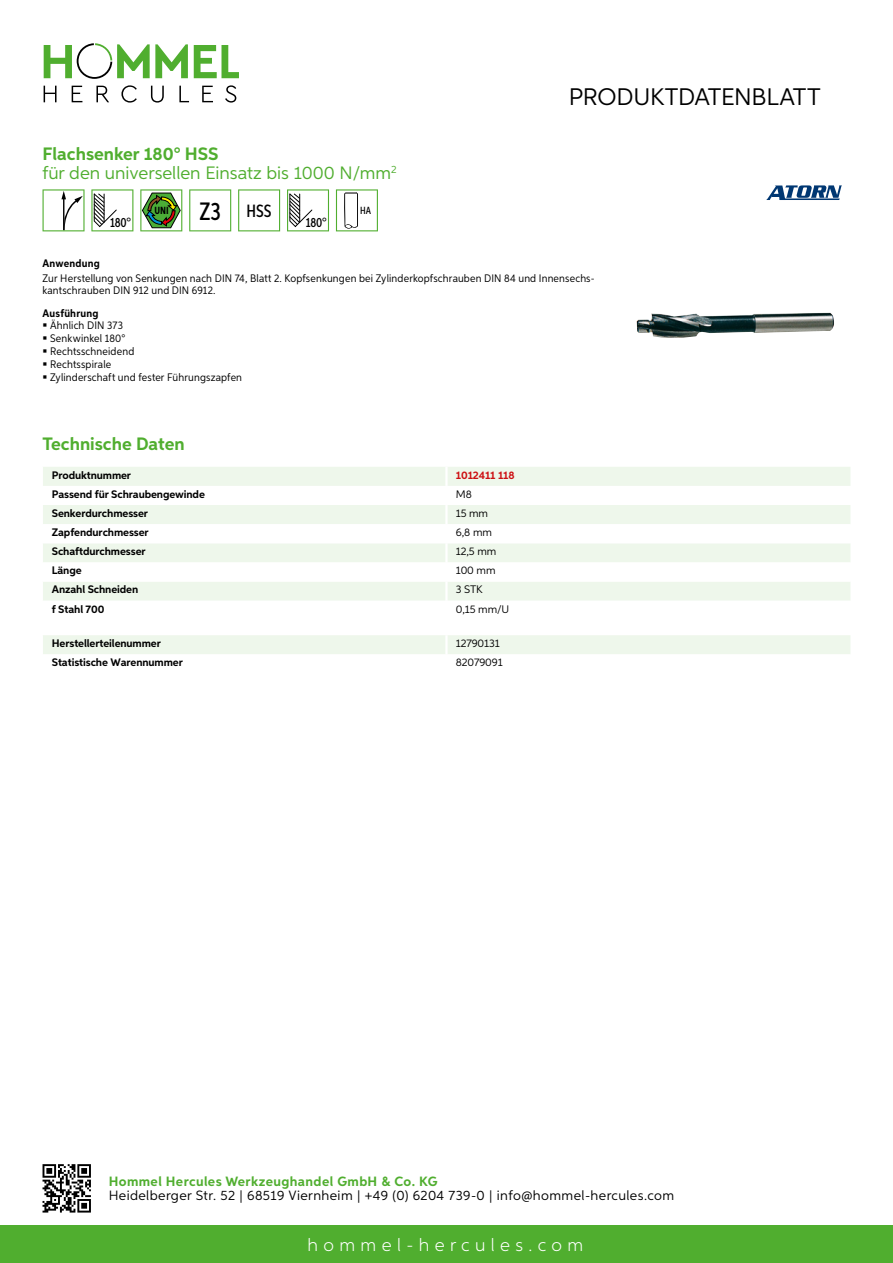
<style>
.page{position:relative;width:893px;height:1263px;background:#fff}
.page>*{position:absolute;margin:0;border:0;box-sizing:border-box;transform-origin:0 0}
.t1{font:24px "Aspira";letter-spacing:-.01em;color:#000}
.t2{font:18px/19.8px "Aspira";color:#50ae2f}
.t3{font:300 18px "Aspira";letter-spacing:.3em;color:#fff}
.t4{font:700 18px "Aspira";color:#50ae2f}
.t5{font:500 17.85px "Aspira XX Nar";color:#000}
.t6{font:13.5px "Aspira";letter-spacing:.03em;color:#000}
.t7{font:700 13.5px "Aspira";letter-spacing:.03em;color:#50ae2f}
.t8{font:500 13.35px "Aspira XX Nar";letter-spacing:-.015em;color:#000}
.t9{font:10.95px/12.8px "Aspira Nar";letter-spacing:.015em;color:#000}
.t10{font:700 10.95px "Aspira";letter-spacing:-.01em;color:#000}
.t11{font:10.95px "Aspira";letter-spacing:-.01em;color:#000}
.t12{font:700 10.95px "Aspira Nar";letter-spacing:.02em;color:#000}
.t13{font:700 10.95px "Aspira";letter-spacing:-.01em;color:#cd1013}
.t14{font:700 10.35px "Aspira XX Nar";color:#000}
.t15{font:500 10.35px "Aspira XX Nar";color:#000}
.s1{font-weight:700}
.s2{font-size:25.2px}
</style>
<div class="page">
<div style="left:0;top:1226px;width:893px;height:37px;background:#50ae2f"></div>
<svg style="left:43px;top:1164px;width:48px;height:48px"></svg>
<svg style="left:194px;top:45px;width:45px;height:33px"></svg>
<svg style="left:44px;top:43px;width:144px;height:36px"></svg>
<svg style="left:44px;top:86px;width:13px;height:16px"></svg>
<svg style="left:72px;top:86px;width:10px;height:16px"></svg>
<svg style="left:96px;top:86px;width:13px;height:16px"></svg>
<svg style="left:121px;top:85px;width:16px;height:18px"></svg>
<svg style="left:151px;top:86px;width:13px;height:17px"></svg>
<svg style="left:179px;top:86px;width:10px;height:16px"></svg>
<svg style="left:202px;top:86px;width:11px;height:16px"></svg>
<svg style="left:225px;top:85px;width:11px;height:18px"></svg>
<div style="left:43px;top:467px;width:807px;height:19px;background:#eef7eb"></div>
<svg style="left:43px;top:505px;width:807px;height:96px;fill:#eef7eb"></svg>
<hr style="left:445px;top:467px;width:3px;height:19px;background:#fff">
<hr style="left:445px;top:505px;width:3px;height:19px;background:#fff">
<hr style="left:445px;top:524px;width:3px;height:19px;background:#fff">
<hr style="left:445px;top:543px;width:3px;height:19px;background:#fff">
<hr style="left:445px;top:562px;width:3px;height:20px;background:#fff">
<hr style="left:445px;top:582px;width:3px;height:19px;background:#fff">
<div style="left:43px;top:635px;width:807px;height:19px;background:#eef7eb"></div>
<svg style="left:43px;top:189px;width:42px;height:42px"></svg>
<svg style="left:91px;top:189px;width:42px;height:42px"></svg>
<svg style="left:140px;top:189px;width:42px;height:42px"></svg>
<svg style="left:189px;top:189px;width:42px;height:42px"></svg>
<svg style="left:238px;top:189px;width:42px;height:42px"></svg>
<svg style="left:287px;top:189px;width:42px;height:42px"></svg>
<svg style="left:336px;top:189px;width:42px;height:42px"></svg>
<img style="left:637px;top:312px;width:197px;height:26px">
<svg style="left:766px;top:185px;width:76px;height:15px"></svg>
<h2 class="t2" style="left:43px;top:143px;width:356px"><span class="s1">Flachsenker 180° HSS<br></span>für den universellen Einsatz bis 1000 N/mm<sup>2</sup></h2>
<p class="t8" style="left:110px;top:215px;width:23px">180°</p>
<p class="t14" style="left:154px;top:205px;width:16px">UNI</p>
<h3 class="t5" style="left:200px;top:200px;width:74px"><span class="s2">Z3</span> HSS</h3>
<p class="t8" style="left:306px;top:215px;width:23px">180°</p>
<p class="t15" style="left:360px;top:204px;width:12px">HA</p>
<h1 class="t1" style="left:569px;top:82px;width:253px">Produktdatenblatt</h1>
<p class="t12" style="left:43px;top:257px;width:59px">Anwendung</p>
<p class="t9" style="left:43px;top:273px;width:554px;line-height:12px">Zur Herstellung von Senkungen nach DIN 74, Blatt 2. Kopfsenkungen bei Zylinderkopfschrauben DIN 84 und Innensechs&shy;kantschrauben DIN 912 und DIN 6912.</p>
<p class="t12" style="left:43px;top:306px;width:58px">Ausführung</p>
<p class="t9" style="left:50px;top:319px;width:193px">Ähnlich DIN 373<br>Senkwinkel 180°<br>Rechtsschneidend<br>Rechtsspirale<br>Zylinderschaft und fester Führungszapfen</p>
<h2 class="t4" style="left:43px;top:433px;width:144px">Technische Daten</h2>
<p class="t10" style="left:52px;top:468px;width:81px">Produktnummer</p>
<p class="t13" style="left:456px;top:468px;width:60px">1012411 118</p>
<p class="t10" style="left:52px;top:487px;width:155px">Passend für Schraubengewinde</p>
<p class="t11" style="left:456px;top:487px;width:17px">M8</p>
<p class="t10" style="left:52px;top:506px;width:98px">Senkerdurchmesser</p>
<p class="t11" style="left:456px;top:506px;width:34px">15 mm</p>
<p class="t10" style="left:52px;top:526px;width:98px">Zapfendurchmesser</p>
<p class="t11" style="left:456px;top:526px;width:38px">6,8 mm</p>
<p class="t10" style="left:52px;top:545px;width:95px">Schaftdurchmesser</p>
<p class="t11" style="left:456px;top:545px;width:42px">12,5 mm</p>
<p class="t10" style="left:52px;top:564px;width:31px">Länge</p>
<p class="t11" style="left:456px;top:564px;width:41px">100 mm</p>
<p class="t10" style="left:52px;top:583px;width:88px">Anzahl Schneiden</p>
<p class="t11" style="left:456px;top:583px;width:22px">3 STK</p>
<p class="t10" style="left:52px;top:602px;width:54px">f Stahl 700</p>
<p class="t11" style="left:456px;top:602px;width:53px">0,15 mm/U</p>
<p class="t10" style="left:52px;top:637px;width:111px">Herstellerteilenummer</p>
<p class="t11" style="left:456px;top:637px;width:45px">12790131</p>
<p class="t10" style="left:52px;top:656px;width:132px">Statistische Warennummer</p>
<p class="t11" style="left:456px;top:656px;width:48px">82079091</p>
<p class="t7" style="left:109px;top:1172px;width:330px">Hommel Hercules Werkzeughandel GmbH &amp; Co. KG</p>
<p class="t6" style="left:109px;top:1187px;width:567px">Heidelberger Str. 52 | 68519 Viernheim | +49 (0) 6204 739-0 | info@hommel-hercules.com</p>
<h2 class="t3" style="left:307px;top:1234px;width:277px">hommel-hercules.com</h2>
</div>
